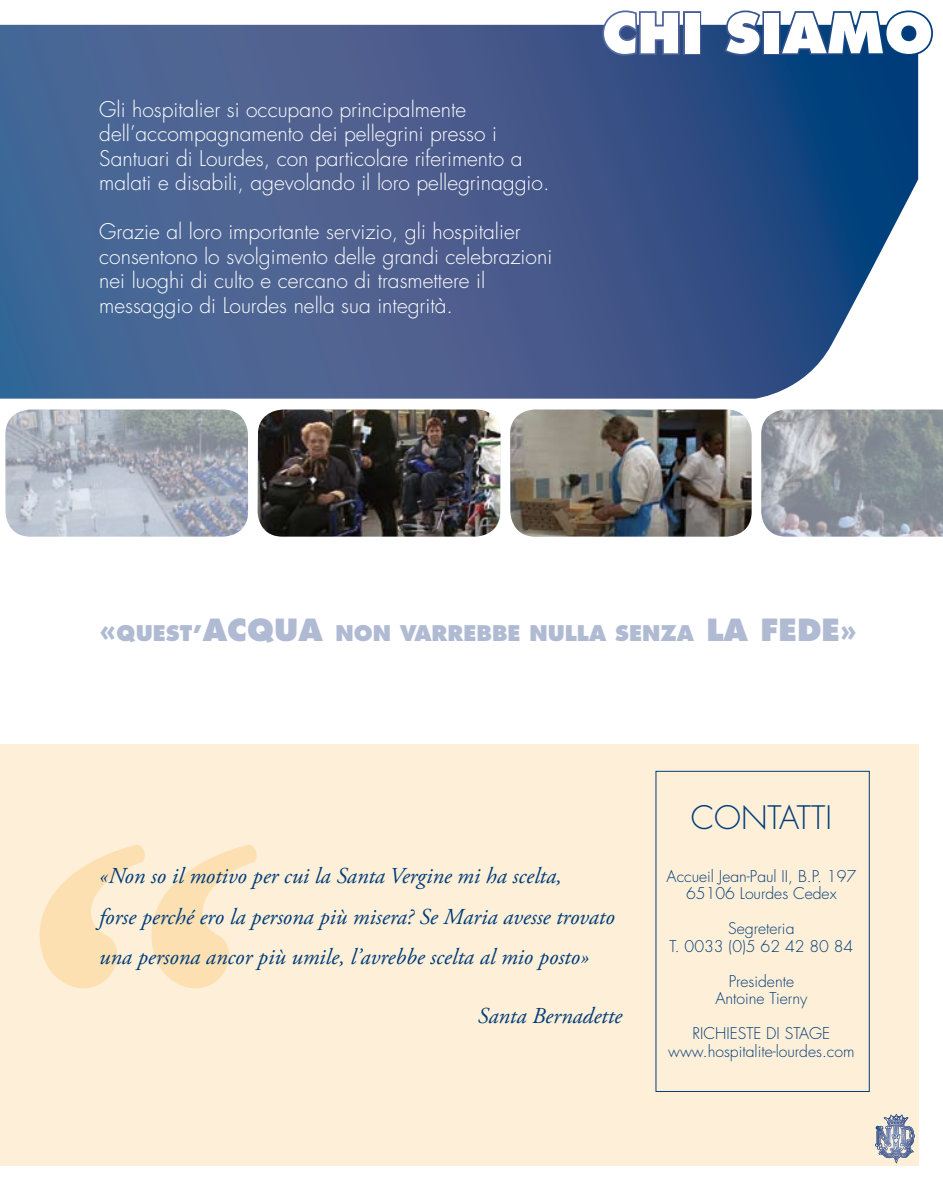
<style>
.page{position:relative;width:943px;height:1191px;background:#fff}
.page>*{position:absolute;margin:0;border:0;box-sizing:border-box;transform-origin:0 0}
.t1{font:800 53.55px "Futura";color:#fff}
.t2{font:300 31.5px "Futura";color:#003c79}
.t3{font:italic 22.75px/40.2px "Adobe Garamond Pro";color:#003c79}
.t4{font:300 21px/24.5px "Futura";color:#fff}
.t5{font:800 21px "Futura";color:#b0bbd3}
.t6{font:300 15.75px/17.5px "Futura";color:#003c79;text-align:center}
.s1{font-size:29.75px}
</style>
<div class="page">
<svg style="left:0;top:25px;width:918px;height:374px;background:#466090"></svg>
<div style="left:0;top:744px;width:918px;height:422px;background:#feefd8"></div>
<svg style="left:875px;top:1114px;width:37px;height:48px"></svg>
<svg style="left:600px;top:10px;width:81px;height:47px"></svg>
<svg style="left:721px;top:10px;width:42px;height:47px"></svg>
<svg style="left:777px;top:10px;width:156px;height:47px"></svg>
<svg style="left:40px;top:844px;width:217px;height:144px"></svg>
<img style="left:257px;top:409px;width:243px;height:127px">
<img style="left:5px;top:409px;width:243px;height:127px">
<img style="left:510px;top:409px;width:241px;height:127px">
<img style="left:761px;top:409px;width:182px;height:127px">
<p class="t4" style="left:99px;top:97px;width:452px">Gli hospitalier si occupano principalmente dell’accompagnamento dei pellegrini presso i Santuari di Lourdes, con particolare riferimento a malati e disabili, agevolando il loro pellegrinaggio.</p>
<p class="t4" style="left:99px;top:219px;width:454px">Grazie al loro importante servizio, gli hospitalier consentono lo svolgimento delle grandi celebrazioni nei luoghi di culto e cercano di trasmettere il messaggio di Lourdes nella sua integrità.</p>
<h1 class="t1" style="left:602px;top:0;width:332px">CHI SIAMO</h1>
<p class="t5" style="left:99px;top:620px;width:759px"><span class="s1">«</span>QUEST’<span class="s1">ACQUA</span> NON VARREBBE NULLA SENZA <span class="s1">LA FEDE»</span></p>
<p class="t3" style="left:99px;top:856px;width:517px">«Non so il motivo per cui la Santa Vergine mi ha scelta,<br>forse perché ero la persona più misera? Se Maria avesse trovato una persona ancor più umile, l’avrebbe scelta al mio posto»</p>
<p class="t3" style="left:478px;top:996px;width:146px">Santa Bernadette</p>
<h2 class="t2" style="left:691px;top:797px;width:143px">CONTATTI</h2>
<p class="t6" style="left:666px;top:867px;width:191px">Accueil Jean-Paul II, B.P. 197<br>65106 Lourdes Cedex</p>
<p class="t6" style="left:669px;top:920px;width:185px">Segreteria<br>T. 0033 (0)5 62 42 80 84</p>
<p class="t6" style="left:715px;top:972px;width:94px">Presidente<br>Antoine Tierny</p>
<p class="t6" style="left:668px;top:1025px;width:188px">RICHIESTE DI STAGE www.hospitalite-lourdes.com</p>
</div>
